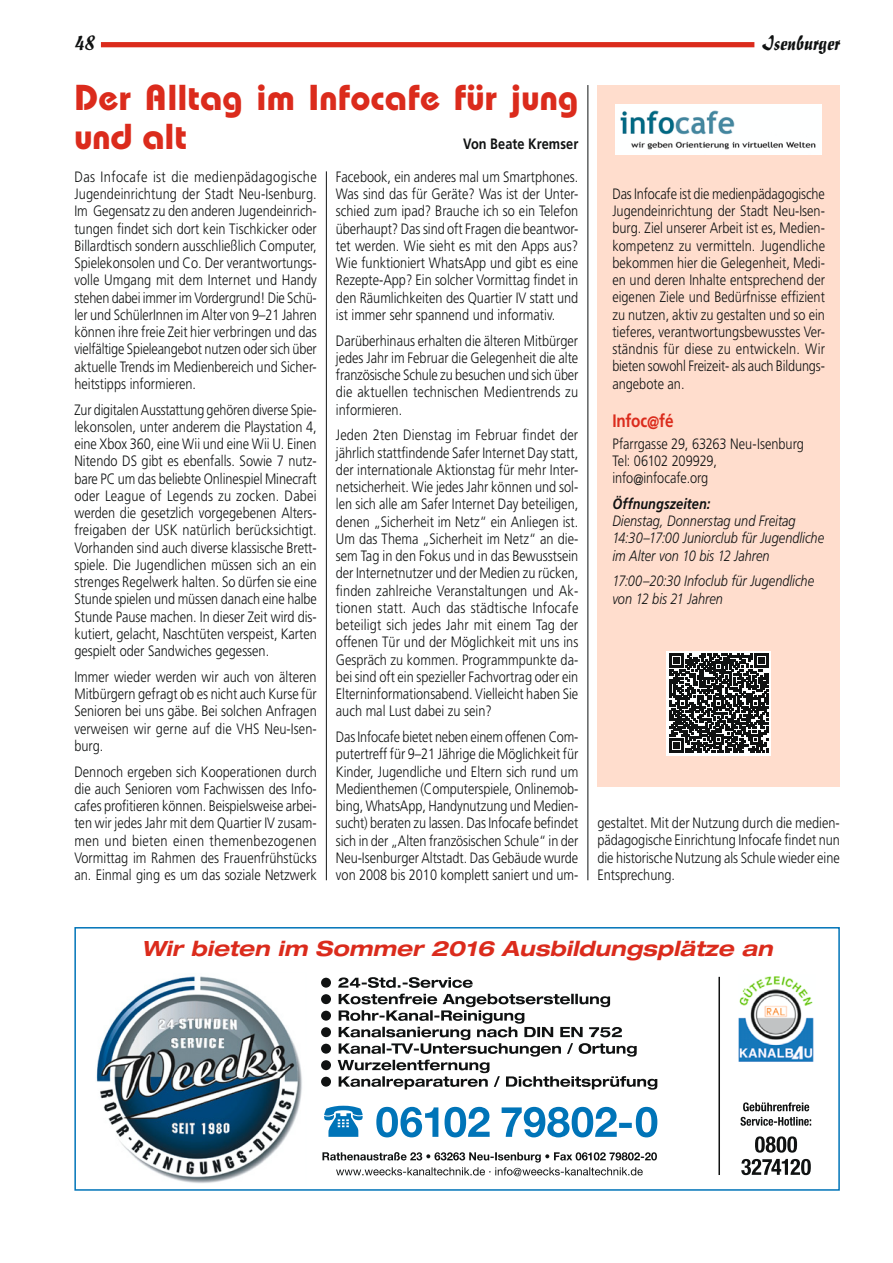
<style>
.page{position:relative;width:893px;height:1263px;background:#fff}
.page>*{position:absolute;margin:0;border:0;box-sizing:border-box;transform-origin:0 0}
.Headline{font:700 36px/39px "Bauhaus Std";letter-spacing:.01em;color:#db2b1c}
.t1{font:italic 700 expanded 21px "Helvetica Neue LT Std";color:#db2b1c}
.t2{font:21px "Imu Reg";color:#101212}
.Grundtext{font:700 18px "Frutiger LT Std";letter-spacing:-.015em;color:#db2b1c;scale:.85 1}
.Grundtext-2{font:300 15px/17.2px "Frutiger";color:#101212;text-align:justify;scale:.85 1}
.Grundtext-3{font:300 15px/17.2px "Frutiger";color:#101212;text-align:justify;scale:.84 1}
.Grundtext-4{font:300 15px/17.2px "Frutiger";color:#101212;text-align:justify;scale:.86 1}
.Grundtext-5{font:italic 300 15px/17.2px "Frutiger";color:#101212;scale:.85 1}
.Headline-2{font:700 15px "Frutiger LT Std";letter-spacing:.005em;color:#101212;scale:.85 1}
.Grundtext-6{font:italic 700 15px "Frutiger";letter-spacing:.005em;color:#101212;scale:.85 1}
</style>
<div class="page">
<div style="left:101px;top:42px;width:653px;height:5px;background:#db2b1c"></div>
<hr style="left:326px;top:171px;width:1px;height:709px;background:#101212">
<hr style="left:587px;top:85px;width:1px;height:795px;background:#101212">
<div style="left:597px;top:85px;width:243px;height:702px;background:#ffddcd"></div>
<img style="left:616px;top:105px;width:205px;height:50px">
<div style="left:666px;top:651px;width:105px;height:104px;background:#feffff"></div>
<svg style="left:669px;top:653px;width:99px;height:100px"></svg>
<div style="left:74px;top:927px;width:766px;height:264px;border:2px solid #0074b8"></div>
<img style="left:96px;top:976px;width:206px;height:207px">
<img style="left:739px;top:976px;width:75px;height:85px">
<svg style="left:321px;top:994px;width:336px;height:96px"></svg>
<svg style="left:321px;top:977px;width:152px;height:11px"></svg>
<svg style="left:322px;top:1152px;width:335px;height:24px"></svg>
<svg style="left:324px;top:1106px;width:333px;height:31px"></svg>
<svg style="left:741px;top:1159px;width:70px;height:16px"></svg>
<svg style="left:755px;top:1136px;width:42px;height:17px"></svg>
<svg style="left:740px;top:1117px;width:71px;height:9px"></svg>
<svg style="left:743px;top:1102px;width:66px;height:9px"></svg>
<hr style="left:718px;top:977px;width:2px;height:198px;background:#101212">
<h2 class="t2" style="left:74px;top:31px;width:21px">48</h2>
<h2 class="t2" style="left:762px;top:31px;width:80px">Isenburger</h2>
<p class="Headline" style="left:74px;top:77px;width:505px">Der Alltag im Infocafe für jung und alt</p>
<p class="Headline-2" style="left:463px;top:135px;width:137px">Von Beate Kremser</p>
<p class="Grundtext-4" style="left:74px;top:168px;width:283px">Das Infocafe ist die medienpädagogische Jugendeinrichtung der Stadt Neu-Isenburg.<br>Im Gegensatz zu den anderen Jugendeinrich&shy;tungen findet sich dort kein Tischkicker oder Billardtisch sondern ausschließlich Computer, Spielekonsolen und Co. Der verantwortungs&shy;volle Umgang mit dem Internet und Handy stehen dabei immer im Vordergrund! Die Schü&shy;ler und SchülerInnen im Alter von 9–21 Jahren können ihre freie Zeit hier verbringen und das vielfältige Spieleangebot nutzen oder sich über aktuelle Trends im Medienbereich und Sicher&shy;heitstipps informieren.</p>
<p class="Grundtext-3" style="left:74px;top:401px;width:290px">Zur digitalen Ausstattung gehören diverse Spie&shy;lekonsolen, unter anderem die Playstation 4, eine Xbox 360, eine Wii und eine Wii U. Einen Nitendo DS gibt es ebenfalls. Sowie 7 nutz&shy;bare PC um das beliebte Onlinespiel Minecraft oder League of Legends zu zocken. Dabei werden die gesetzlich vorgegebenen Alters&shy;freigaben der USK natürlich berücksichtigt.<br>Vorhanden sind auch diverse klassische Brett&shy;spiele. Die Jugendlichen müssen sich an ein strenges Regelwerk halten. So dürfen sie eine Stunde spielen und müssen danach eine halbe Stunde Pause machen. In dieser Zeit wird dis&shy;kutiert, gelacht, Naschtüten verspeist, Karten gespielt oder Sandwiches gegessen.</p>
<p class="Grundtext-2" style="left:74px;top:668px;width:287px">Immer wieder werden wir auch von älteren Mitbürgern gefragt ob es nicht auch Kurse für Senioren bei uns gäbe. Bei solchen Anfragen verweisen wir gerne auf die VHS Neu-Isen&shy;burg.</p>
<p class="Grundtext-2" style="left:74px;top:763px;width:287px">Dennoch ergeben sich Kooperationen durch die auch Senioren vom Fachwissen des Info&shy;cafes profitieren können. Beispielsweise arbei&shy;ten wir jedes Jahr mit dem Quartier IV zusam&shy;men und bieten einen themenbezogenen Vormittag im Rahmen des Frauenfrühstücks an. Einmal ging es um das soziale Netzwerk</p>
<p class="Grundtext-2" style="left:336px;top:168px;width:287px">Facebook, ein anderes mal um Smartphones.<br>Was sind das für Geräte? Was ist der Unter&shy;schied zum ipad? Brauche ich so ein Telefon überhaupt? Das sind oft Fragen die beantwor&shy;tet werden. Wie sieht es mit den Apps aus?<br>Wie funktioniert WhatsApp und gibt es eine Rezepte-App? Ein solcher Vormittag findet in den Räumlichkeiten des Quartier IV statt und ist immer sehr spannend und informativ.</p>
<p class="Grundtext-2" style="left:336px;top:332px;width:287px">Darüberhinaus erhalten die älteren Mitbürger jedes Jahr im Februar die Gelegenheit die alte französische Schule zu besuchen und sich über die aktuellen technischen Medientrends zu informieren.</p>
<p class="Grundtext-2" style="left:336px;top:427px;width:287px">Jeden 2ten Dienstag im Februar findet der jährlich stattfindende Safer Internet Day statt, der internationale Aktionstag für mehr Inter&shy;netsicherheit. Wie jedes Jahr können und sol&shy;len sich alle am Safer Internet Day beteiligen, denen „Sicherheit im Netz“ ein Anliegen ist.<br>Um das Thema „Sicherheit im Netz“ an die&shy;sem Tag in den Fokus und in das Bewusstsein der Internetnutzer und der Medien zu rücken, finden zahlreiche Veranstaltungen und Ak&shy;tionen statt. Auch das städtische Infocafe beteiligt sich jedes Jahr mit einem Tag der offenen Tür und der Möglichkeit mit uns ins Gespräch zu kommen. Programmpunkte da&shy;bei sind oft ein spezieller Fachvortrag oder ein Elterninformationsabend. Vielleicht haben Sie auch mal Lust dabei zu sein?</p>
<p class="Grundtext-2" style="left:336px;top:728px;width:287px">Das Infocafe bietet neben einem offenen Com&shy;putertreff für 9–21 Jährige die Möglichkeit für Kinder, Jugendliche und Eltern sich rund um Medienthemen (Computerspiele, Onlinemob&shy;bing, WhatsApp, Handynutzung und Medien&shy;sucht) beraten zu lassen. Das Infocafe befindet sich in der „Alten französischen Schule“ in der Neu-Isenburger Altstadt. Das Gebäude wurde von 2008 bis 2010 komplett saniert und um-</p>
<p class="Grundtext-2" style="left:612px;top:185px;width:252px">Das Infocafe ist die medienpädagogische Jugendeinrichtung der Stadt Neu-Isen&shy;burg. Ziel unserer Arbeit ist es, Medien&shy;kompetenz zu vermitteln. Jugendliche bekommen hier die Gelegenheit, Medi&shy;en und deren Inhalte entsprechend der eigenen Ziele und Bedürfnisse effizient zu nutzen, aktiv zu gestalten und so ein tieferes, verantwortungsbewusstes Ver&shy;ständnis für diese zu entwickeln. Wir bieten sowohl Freizeit- als auch Bildungs&shy;angebote an.</p>
<p class="Grundtext" style="left:612px;top:410px;width:73px">Infoc@fé</p>
<p class="Grundtext-2" style="left:612px;top:435px;width:227px;text-align:left">Pfarrgasse 29, 63263 Neu-Isenburg<br>Tel: 06102 209929, info@infocafe.org</p>
<p class="Grundtext-6" style="left:612px;top:495px;width:117px">Öffnungszeiten:</p>
<p class="Grundtext-5" style="left:612px;top:512px;width:251px">Dienstag, Donnerstag und Freitag<br>14:30–17:00 Juniorclub für Jugendliche im Alter von 10 bis 12 Jahren</p>
<p class="Grundtext-5" style="left:612px;top:572px;width:239px">17:00–20:30 Infoclub für Jugendliche von 12 bis 21 Jahren</p>
<p class="Grundtext-2" style="left:597px;top:814px;width:287px">gestaltet. Mit der Nutzung durch die medien&shy;pädagogische Einrichtung Infocafe findet nun die historische Nutzung als Schule wieder eine Entsprechung.</p>
<p class="t1" style="left:142px;top:936px;width:633px">Wir bieten im Sommer 2016 Ausbildungsplätze an</p>
</div>
